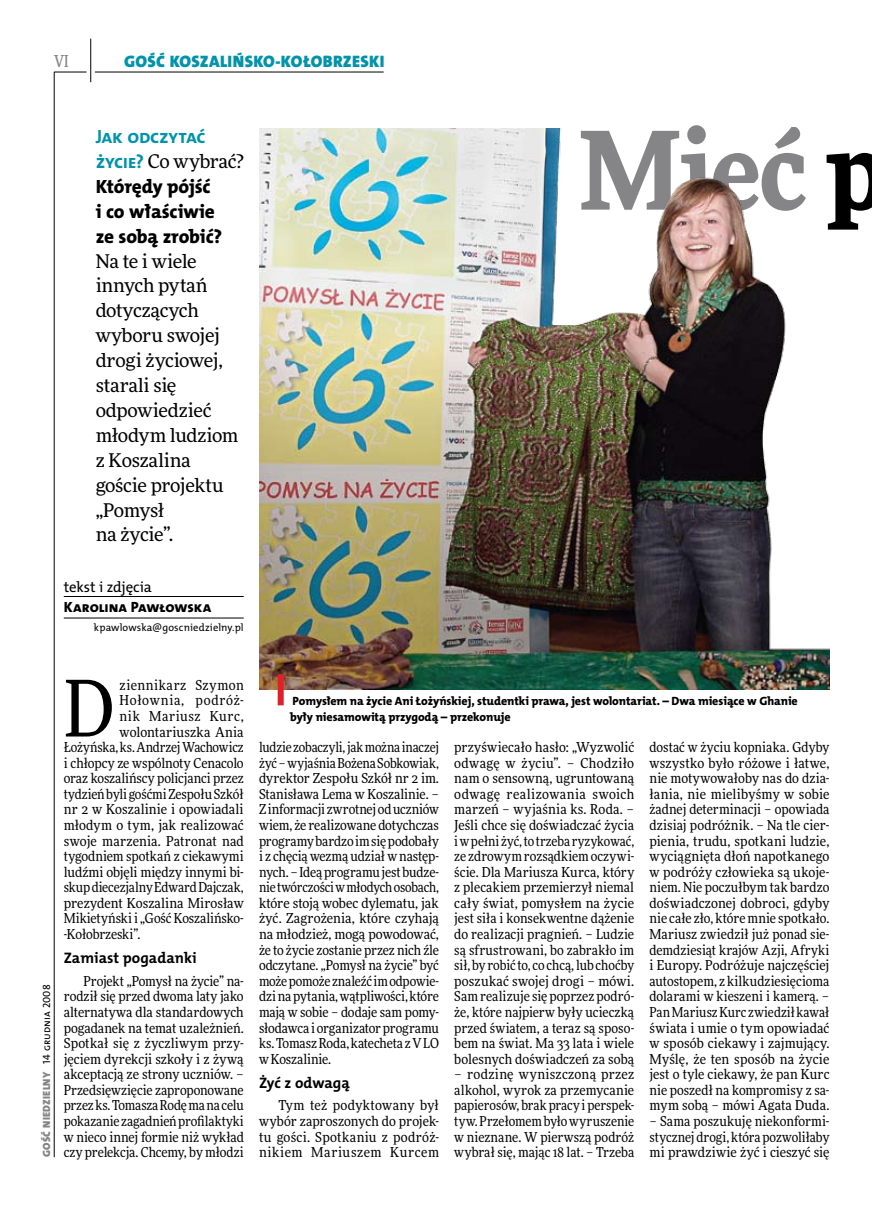
<style>
.page{position:relative;width:872px;height:1221px;background:#fff}
.page>*{position:absolute;margin:0;border:0;box-sizing:border-box;transform-origin:0 0}
.t1{font:900 108px "Freeday Narrow";color:#858486}
.t2{font:78.15px "Freeday Narrow News";color:#000}
.t3{font:19.35px/24.9px "The Mix HP8 Ex Bld";letter-spacing:-.005em;color:#000}
.t4{font:19.35px "The Mix HP7 Bld";letter-spacing:-.02em;color:#0093aa}
.t5{font:18.9px/24.9px "Freeday News";letter-spacing:-.015em;color:#000}
.t6{font:16.65px "The Mix HP9 Blk";letter-spacing:.02em;color:#0093aa}
.t7{font:500 16.5px "Freeday Narrow";color:#858486;scale:.9 1}
.t8{font:15.3px "The Mix HP7 Bld";letter-spacing:-.005em;color:#000}
.t9{font:14.85px "The Mix HP8 Ex Bld";letter-spacing:-.005em;color:#000}
.t10{font:14.85px "The Mix HP5 Plain";color:#000}
.t11{font:13.8px/15.6px "Freeday Narrow News";color:#000;text-align:justify}
.t12{font:13.8px "Freeday Narrow News";letter-spacing:.04em;color:#000}
.t13{font:13.8px "Freeday Narrow News";letter-spacing:.05em;color:#000}
.t14{font:12px/15.6px "The Mix HP8 Ex Bld";letter-spacing:-.005em;color:#000}
.t15{font:10.5px "The Mix HP5 Plain";color:#000}
.t16{font:10.5px "The Mix HP9 Blk";letter-spacing:.025em;color:#858486}
.s1{font-family:"The Mix HP7 Bld";font-size:19.35px;color:#0093aa}
.s2{color:#000}
.s3{font-family:"The Mix HP5 Plain";color:#000}
</style>
<div class="page">
<hr style="left:54px;top:72px;width:1px;height:1085px;background:#000">
<hr style="left:90px;top:39px;width:1px;height:43px;background:#000">
<hr style="left:54px;top:72px;width:33px;height:1px;background:#000">
<hr style="left:95px;top:72px;width:289px;height:1px;background:#000">
<hr style="left:64px;top:596px;width:180px;height:1px;background:#000">
<hr style="left:64px;top:617px;width:180px;height:1px;background:#000">
<img style="left:259px;top:129px;width:570px;height:560px">
<div style="left:278px;top:674px;width:6px;height:31px;background:#df1f2a"></div>
<p class="t7" style="left:54px;top:50px;width:17px">VI</p>
<p class="t6" style="left:124px;top:50px;width:262px">GOŚĆ KOSZALIŃSKO-KOŁOBRZESKI</p>
<h3 class="t4" style="left:96px;top:124px;width:111px">Jak odczytać</h3>
<h3 class="t5" style="left:96px;top:148px;width:149px"><span class="s1">życie?</span> Co wybrać?</h3>
<h3 class="t3" style="left:96px;top:174px;width:128px">Którędy pójść<br>i co właściwie ze sobą zrobić?</h3>
<h3 class="t5" style="left:96px;top:248px;width:144px">Na te i wiele innych pytań dotyczących wyboru swojej drogi życiowej, starali się odpowiedzieć młodym ludziom z Koszalina goście projektu „Pomysł<br>na życie”.</h3>
<p class="t10" style="left:64px;top:577px;width:90px">tekst i zdjęcia</p>
<p class="t9" style="left:64px;top:597px;width:149px">Karolina Pawłowska</p>
<p class="t15" style="left:94px;top:620px;width:151px">kpawlowska@goscniedzielny.pl</p>
<h1 class="t1" style="left:579px;top:100px;width:308px">Mieć <span class="s2">p</span></h1>
<p class="t16" style="left:40px;top:1156px;width:174px;rotate:-90deg">GOŚĆ NIEDZIELNY <span class="s3">14 grudnia 2008</span></p>
<h2 class="t2" style="left:64px;top:660px;width:52px">D</h2>
<p class="t12" style="left:120px;top:676px;width:126px">ziennikarz Szymon</p>
<p class="t13" style="left:120px;top:692px;width:126px">Hołownia, podróż-</p>
<p class="t12" style="left:120px;top:707px;width:126px">nik Mariusz Kurc,</p>
<p class="t11" style="left:120px;top:723px;width:126px">wolontariuszka Ania</p>
<p class="t11" style="left:64px;top:739px;width:181px">Łożyńska, ks.Andrzej Wachowicz</p>
<p class="t11" style="left:64px;top:754px;width:181px">i chłopcy ze wspólnoty Cenacolo</p>
<p class="t11" style="left:64px;top:770px;width:181px">oraz koszalińscy policjanci przez</p>
<p class="t11" style="left:64px;top:786px;width:181px">tydzień byli gośćmi Zespołu Szkół</p>
<p class="t11" style="left:64px;top:801px;width:181px">nr 2 w Koszalinie i opowiadali</p>
<p class="t11" style="left:64px;top:817px;width:181px">młodym o tym, jak realizować</p>
<p class="t11" style="left:64px;top:832px;width:181px">swoje marzenia. Patronat nad</p>
<p class="t11" style="left:64px;top:848px;width:181px">tygodniem spotkań z ciekawymi</p>
<p class="t11" style="left:64px;top:863px;width:181px">ludźmi objęli między innymi bi-</p>
<p class="t11" style="left:64px;top:879px;width:181px">skup diecezjalny Edward Dajczak,</p>
<p class="t11" style="left:64px;top:895px;width:181px">prezydent Koszalina Mirosław</p>
<p class="t11" style="left:64px;top:910px;width:181px">Mikietyński i „Gość Koszalińsko-</p>
<p class="t11" style="left:64px;top:926px;width:78px">-Kołobrzeski”.</p>
<p class="t8" style="left:64px;top:948px;width:134px">Zamiast pogadanki</p>
<p class="t11" style="left:64px;top:972px;width:181px;text-indent:20px">Projekt „Pomysł na życie” na&shy;rodził się przed dwoma laty jako alternatywa dla standardowych pogadanek na temat uzależnień.<br>Spotkał się z życzliwym przy&shy;jęciem dyrekcji szkoły i z żywą akceptacją ze strony uczniów. – Przedsięwzięcie zaproponowane przez ks.Tomasza Rodę ma na celu pokazanie zagadnień profilaktyki w nieco innej formie niż wykład czy prelekcja. Chcemy, by młodzi</p>
<p class="t14" style="left:290px;top:693px;width:509px">Pomysłem na życie Ani Łożyńskiej, studentki prawa, jest wolontariat. – Dwa miesiące w Ghanie były niesamowitą przygodą – przekonuje</p>
<p class="t11" style="left:259px;top:739px;width:181px">ludzie zobaczyli, jak można inaczej żyć – wyjaśnia Bożena Sobkowiak, dyrektor Zespołu Szkół nr 2 im.<br>Stanisława Lema w Koszalinie. – Zinformacji zwrotnej oduczniów wiem, że realizowane dotychczas programy bardzo imsię podobały i z chęcią wezmą udział w następ&shy;nych. – Ideą programu jestbudze&shy;nie twórczości wmłodych osobach, które stoją wobec dylematu, jak żyć. Zagrożenia, które czyhają na młodzież, mogą powodować, że to życie zostanie przez nich źle odczytane. „Pomysł na życie” być może pomoże znaleźć im odpowie&shy;dzi napytania, wątpliwości, które mają w sobie – dodaje sam pomy&shy;słodawca i organizator programu ks.Tomasz Roda, katecheta zV LO w Koszalinie.</p>
<p class="t8" style="left:259px;top:1072px;width:92px">Żyć z odwagą</p>
<p class="t11" style="left:259px;top:1097px;width:181px;text-indent:20px">Tym też podyktowany był wybór zaproszonych do projek&shy;tu gości. Spotkaniu z podróż&shy;nikiem Mariuszem Kurcem</p>
<p class="t11" style="left:454px;top:739px;width:181px">przyświecało hasło: „Wyzwolić odwagę w życiu”. – Chodziło nam o sensowną, ugruntowaną odwagę realizowania swoich marzeń – wyjaśnia ks. Roda. – Jeśli chce się doświadczać życia iwpełni żyć, to trzeba ryzykować, ze zdrowym rozsądkiem oczywi&shy;ście. Dla Mariusza Kurca, który z plecakiem przemierzył niemal cały świat, pomysłem na życie jest siła i konsekwentne dążenie do realizacji pragnień. – Ludzie są sfrustrowani, bo zabrakło im sił, by robić to, co chcą, lub choćby poszukać swojej drogi – mówi.<br>Sam realizuje się poprzez podró&shy;że, które najpierw były ucieczką przed światem, a teraz są sposo&shy;bem na świat. Ma 33 lata i wiele bolesnych doświadczeń za sobą</p>
<p class="t11" style="left:454px;top:1066px;width:181px">– rodzinę wyniszczoną przez alkohol, wyrok za przemycanie papierosów, brak pracy i perspek&shy;tyw. Przełomem było wyruszenie w nieznane. W pierwszą podróż wybrał się, mając 18 lat. – Trzeba</p>
<p class="t11" style="left:649px;top:739px;width:181px">dostać w życiu kopniaka. Gdyby wszystko było różowe i łatwe, nie motywowałoby nas do dzia&shy;łania, nie mielibyśmy w sobie żadnej determinacji – opowiada dzisiaj podróżnik. – Na tle cier&shy;pienia, trudu, spotkani ludzie, wyciągnięta dłoń napotkanego w podróży człowieka są ukoje&shy;niem. Nie poczułbym tak bardzo doświadczonej dobroci, gdyby nie całe zło, któremnie spotkało.<br>Mariusz zwiedził już ponad sie&shy;demdziesiąt krajów Azji, Afryki i Europy. Podróżuje najczęściej autostopem, z kilkudziesięcioma dolarami w kieszeni i kamerą. – Pan Mariusz Kurc zwiedził kawał świata i umie o tym opowiadać w sposób ciekawy i zajmujący.<br>Myślę, że ten sposób na życie jest o tyle ciekawy, że pan Kurc nie poszedł na kompromisy z sa&shy;mym sobą – mówi Agata Duda.</p>
<p class="t11" style="left:649px;top:1112px;width:181px">– Sama poszukuję niekonformi&shy;stycznej drogi, która pozwoliłaby mi prawdziwie żyć i cieszyć się</p>
</div>
